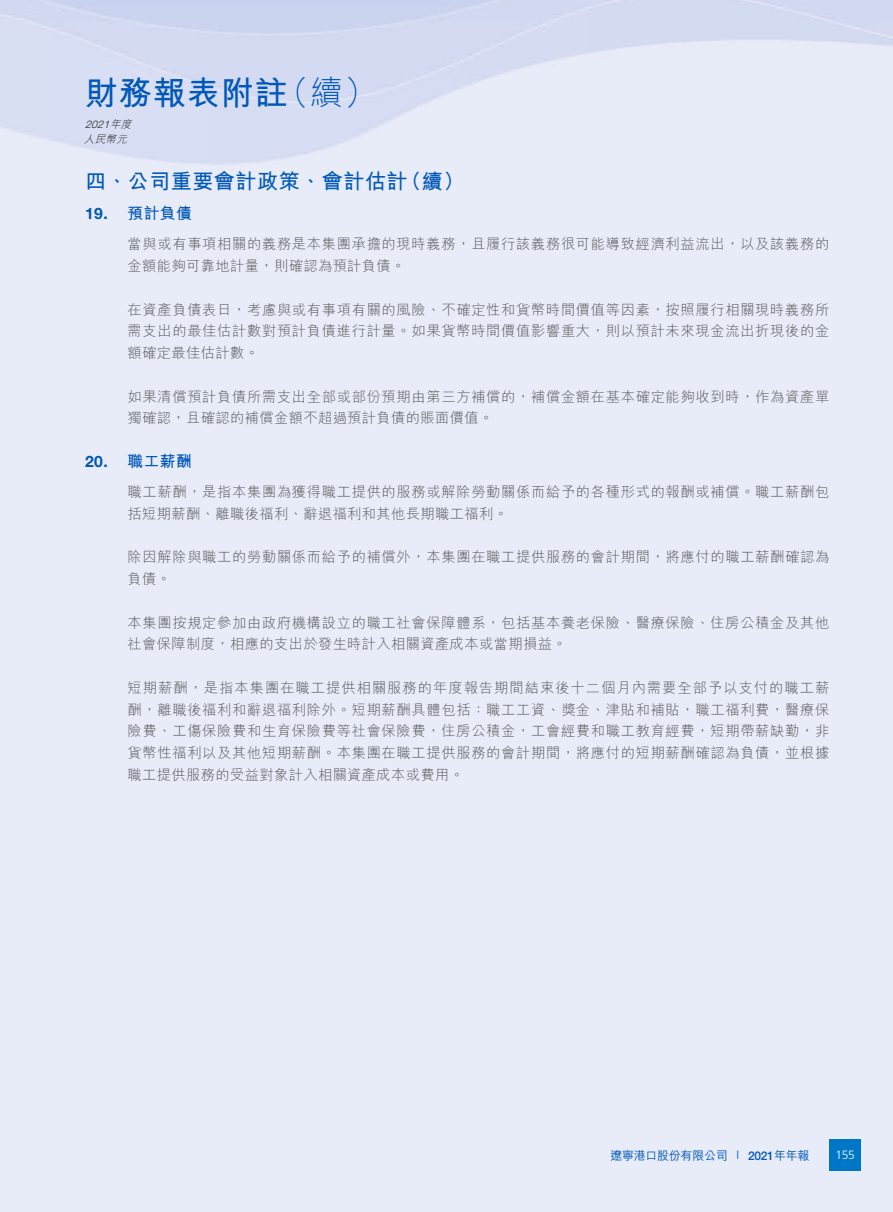
<style>
.page{position:relative;width:893px;height:1212px;background:#fff}
.page>*{position:absolute;margin:0;border:0;box-sizing:border-box;transform-origin:0 0}
.t1{font:700 33px "M Hei HK";letter-spacing:.03em;color:#0058b8}
.t2{font:700 21px "M Hei HK";letter-spacing:.03em;color:#0058b8}
.t3{font:700 15.75px "M Hei HK";letter-spacing:.03em;color:#0058b8}
.t4{font:300 14.25px/21.8px "M Hei HK";letter-spacing:.05em;color:#57585a}
.t5{font:500 12px "M Hei HK";letter-spacing:-.025em;color:#0058b8}
.t6{font:300 12px "Frutiger LT Std";color:#fff}
.t7{font:italic 300 10.5px "Helvetica Neue LT Std";color:#231f20}
.t8{font:italic 300 10.5px "M Hei HK";color:#231f20}
.s1{font-weight:300}
.s2{font-family:"M Hei HK"}
.s3{font-family:"Helvetica Neue LT Std"}
.s4{font-family:"Frutiger LT Std";font-weight:300}
</style>
<div class="page">
<div style="left:829px;top:1139px;width:32px;height:32px;background:#0076c7"></div>
<h1 class="t1" style="left:85px;top:69px;width:293px">財務報表附註<span class="s1">（續）</span></h1>
<p class="t7" style="left:85px;top:118px;width:51px">2021<span class="s2">年度</span></p>
<p class="t8" style="left:84px;top:134px;width:47px">人民幣元</p>
<h2 class="t2" style="left:85px;top:166px;width:381px">四、公司重要會計政策、會計估計（續）</h2>
<p class="t3" style="left:85px;top:202px;width:108px"><span class="s3">19.</span> 預計負債</p>
<p class="t4" style="left:128px;top:233px;width:703px">當與或有事項相關的義務是本集團承擔的現時義務，且履行該義務很可能導致經濟利益流出，以及該義務的金額能夠可靠地計量，則確認為預計負債。</p>
<p class="t4" style="left:128px;top:298px;width:703px;text-align:justify">在資產負債表日，考慮與或有事項有關的風險、不確定性和貨幣時間價值等因素，按照履行相關現時義務所需支出的最佳估計數對預計負債進行計量。如果貨幣時間價值影響重大，則以預計未來現金流出折現後的金額確定最佳估計數。</p>
<p class="t4" style="left:128px;top:385px;width:703px">如果清償預計負債所需支出全部或部份預期由第三方補償的，補償金額在基本確定能夠收到時，作為資產單獨確認，且確認的補償金額不超過預計負債的賬面價值。</p>
<p class="t3" style="left:85px;top:450px;width:108px"><span class="s3">20.</span> 職工薪酬</p>
<p class="t4" style="left:128px;top:481px;width:703px">職工薪酬，是指本集團為獲得職工提供的服務或解除勞動關係而給予的各種形式的報酬或補償。職工薪酬包括短期薪酬、離職後福利、辭退福利和其他長期職工福利。</p>
<p class="t4" style="left:128px;top:546px;width:703px">除因解除與職工的勞動關係而給予的補償外，本集團在職工提供服務的會計期間，將應付的職工薪酬確認為負債。</p>
<p class="t4" style="left:128px;top:611px;width:703px">本集團按規定參加由政府機構設立的職工社會保障體系，包括基本養老保險、醫療保險、住房公積金及其他社會保障制度，相應的支出於發生時計入相關資產成本或當期損益。</p>
<p class="t4" style="left:128px;top:677px;width:703px;text-align:justify">短期薪酬，是指本集團在職工提供相關服務的年度報告期間結束後十二個月內需要全部予以支付的職工薪酬，離職後福利和辭退福利除外。短期薪酬具體包括：職工工資、獎金、津貼和補貼，職工福利費，醫療保險費、工傷保險費和生育保險費等社會保險費，住房公積金，工會經費和職工教育經費，短期帶薪缺勤，非貨幣性福利以及其他短期薪酬。本集團在職工提供服務的會計期間，將應付的短期薪酬確認為負債，並根據職工提供服務的受益對象計入相關資產成本或費用。</p>
<p class="t5" style="left:610px;top:1147px;width:201px">遼寧港口股份有限公司 <span class="s4">I</span> <span class="s3">2021</span>年年報</p>
<p class="t6" style="left:835px;top:1148px;width:21px">155</p>
</div>
